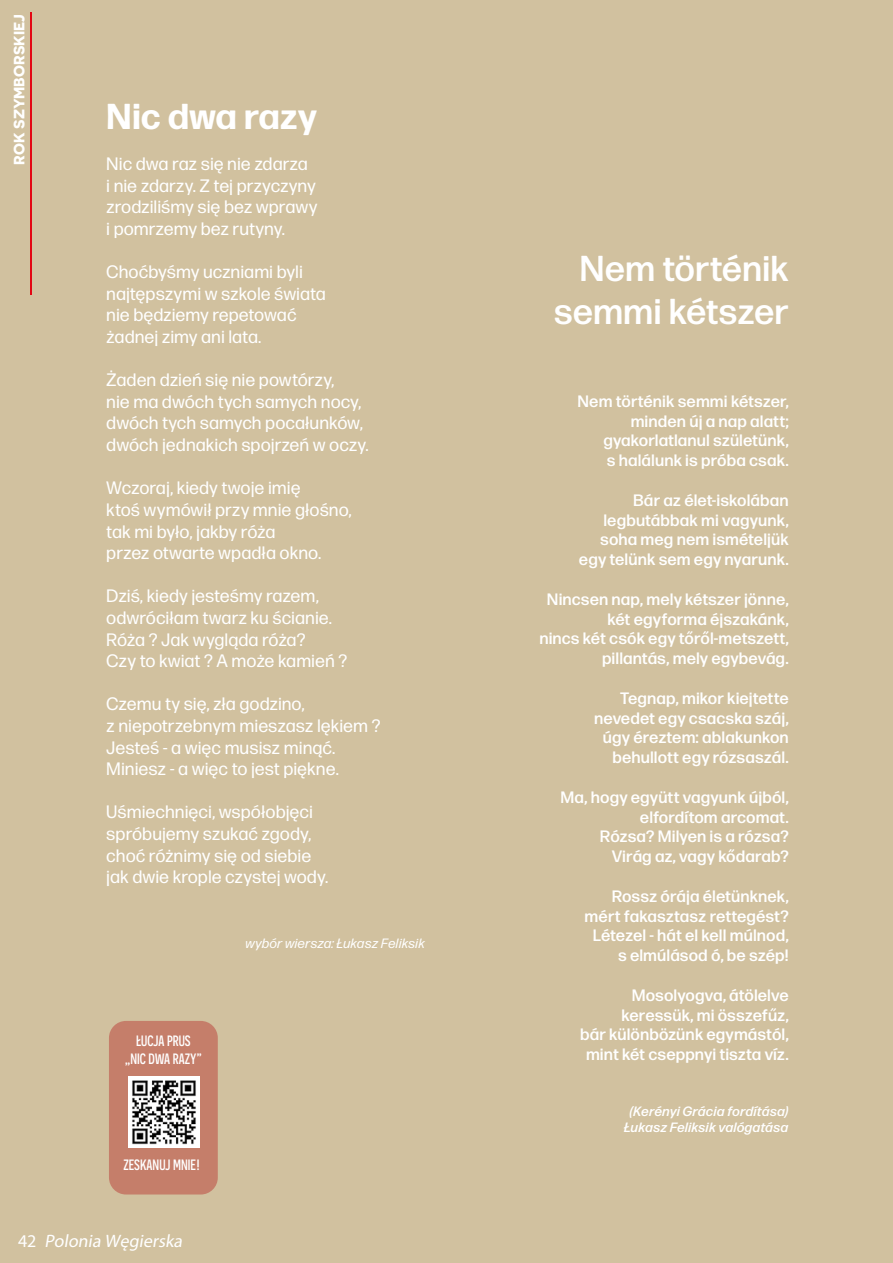
<style>
.page{position:relative;width:893px;height:1263px;background:#fff}
.page>*{position:absolute;margin:0;border:0;box-sizing:border-box;transform-origin:0 0}
.t1{font:500 36px/43.2px "Forma DJR Micro";color:#fff;text-align:right}
.t2{font:700 36px "Forma DJR Micro";letter-spacing:-.005em;color:#fff}
.t3{font:18px/21.6px "Forma DJR Micro";color:#fff}
.t4{font:italic 18px "Myriad Pro";color:#fff}
.t5{font:500 16.5px/19.8px "Forma DJR Micro";letter-spacing:.005em;color:#fff;text-align:right}
.t6{font:500 15px/18px "Novecentosanscondensed";color:#fff;text-align:center}
.t7{font:700 15px "Novecentosanswide";color:#fff}
.t8{font:italic 500 13.5px/16.2px "Forma DJR Micro";letter-spacing:.01em;color:#fff;text-align:center}
.t9{font:italic 13.5px "Forma DJR Micro";letter-spacing:.01em;color:#fff}
.s1{font-style:normal}
</style>
<div class="page">
<div style="left:0;top:0;width:892px;height:1263px;background:#d1c19f"></div>
<hr style="left:30px;top:12px;width:2px;height:282px;background:#e30613">
<div style="left:109px;top:1021px;width:109px;height:173px;background:#c57e6a;border-radius:17px"></div>
<img style="left:129px;top:1077px;width:70px;height:71px">
<p class="t7" style="left:10px;top:165px;width:152px;rotate:-90deg">ROK SZYMBORSKIEJ</p>
<h1 class="t2" style="left:106px;top:93px;width:212px">Nic dwa razy</h1>
<p class="t3" style="left:106px;top:153px;width:213px">Nic dwa raz się nie zdarza<br>i nie zdarzy. Z tej przyczyny zrodziliśmy się bez wprawy i pomrzemy bez rutyny.</p>
<p class="t3" style="left:106px;top:261px;width:221px">Choćbyśmy uczniami byli najtępszymi w szkole świata nie będziemy repetować żadnej zimy ani lata.</p>
<p class="t3" style="left:106px;top:369px;width:264px">Żaden dzień się nie powtórzy,<br>nie ma dwóch tych samych nocy, dwóch tych samych pocałunków, dwóch jednakich spojrzeń w oczy.</p>
<p class="t3" style="left:106px;top:477px;width:247px">Wczoraj, kiedy twoje imię<br>ktoś wymówił przy mnie głośno, tak mi było, jakby róża<br>przez otwarte wpadła okno.</p>
<p class="t3" style="left:106px;top:585px;width:242px">Dziś, kiedy jesteśmy razem, odwróciłam twarz ku ścianie.<br>Róża ? Jak wygląda róża?<br>Czy to kwiat ? A może kamień ?</p>
<p class="t3" style="left:106px;top:693px;width:276px">Czemu ty się, zła godzino,<br>z niepotrzebnym mieszasz lękiem ?<br>Jesteś - a więc musisz minąć.<br>Miniesz - a więc to jest piękne.</p>
<p class="t3" style="left:106px;top:801px;width:224px">Uśmiechnięci, współobjęci spróbujemy szukać zgody, choć różnimy się od siebie jak dwie krople czystej wody.</p>
<p class="t6" style="left:125px;top:1032px;width:79px">ŁUCJA PRUS „NIC DWA RAZY”</p>
<p class="t6" style="left:124px;top:1155px;width:78px">ZESKANUJ MNIE!</p>
<p class="t9" style="left:245px;top:935px;width:181px">wybór wiersza: Łukasz Feliksik</p>
<p class="t4" style="left:18px;top:1230px;width:169px"><span class="s1">4 2</span> Polonia Węgierska</p>
<h1 class="t1" style="left:554px;top:246px;width:236px">Nem történik semmi kétszer</h1>
<p class="t5" style="left:578px;top:391px;width:213px">Nem történik semmi kétszer, minden új a nap alatt; gyakorlatlanul születünk,<br>s halálunk is próba csak.</p>
<p class="t5" style="left:579px;top:490px;width:211px">Bár az élet-iskolában legbutábbak mi vagyunk, soha meg nem ismételjük egy telünk sem egy nyarunk.</p>
<p class="t5" style="left:539px;top:589px;width:251px">Nincsen nap, mely kétszer jönne, két egyforma éjszakánk,<br>nincs két csók egy tőről-metszett, pillantás, mely egybevág.</p>
<p class="t5" style="left:594px;top:688px;width:196px">Tegnap, mikor kiejtette nevedet egy csacska száj, úgy éreztem: ablakunkon behullott egy rózsaszál.</p>
<p class="t5" style="left:561px;top:787px;width:230px">Ma, hogy együtt vagyunk újból, elfordítom arcomat.<br>Rózsa? Milyen is a rózsa?<br>Virág az, vagy kődarab?</p>
<p class="t5" style="left:585px;top:886px;width:206px">Rossz órája életünknek, mért fakasztasz rettegést?<br>Létezel - hát el kell múlnod, s elmúlásod ó, be szép!</p>
<p class="t5" style="left:580px;top:985px;width:210px">Mosolyogva, átölelve keressük, mi összefűz,<br>bár különbözünk egymástól, mint két cseppnyi tiszta víz.</p>
<p class="t8" style="left:624px;top:1103px;width:166px">(Kerényi Grácia fordítása)<br>Łukasz Feliksik valógatása</p>
</div>
